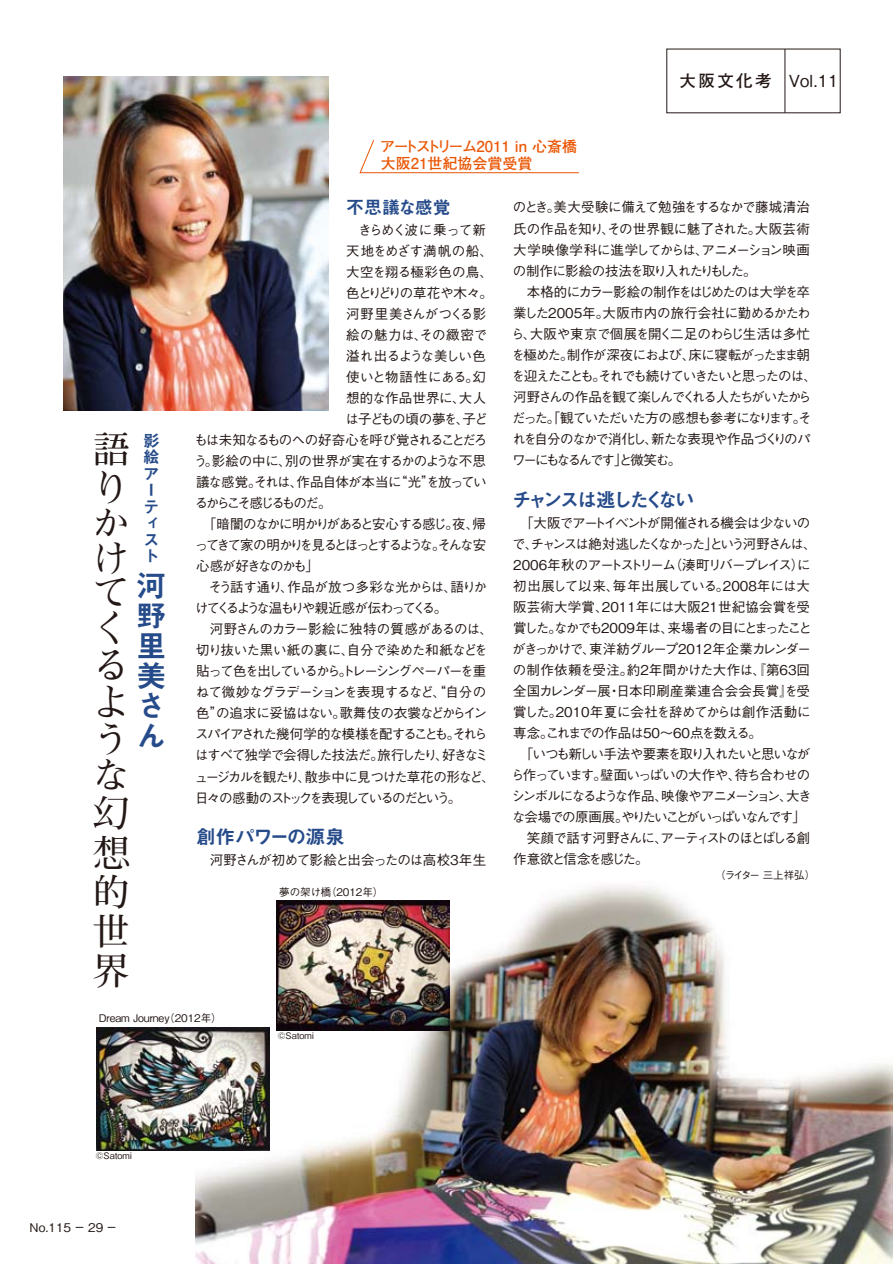
<style>
.page{position:relative;width:893px;height:1264px;background:#fff}
.page>*{position:absolute;margin:0;border:0;box-sizing:border-box;transform-origin:0 0}
.t1{font:700 37.5px/37.2px "Futo Min A101 Pro";color:#231815}
.t2{font:30px/30px "Midashi Go Pro MB31";color:#264b8a}
.t3{font:19.5px "Midashi Go Pro MB31";letter-spacing:-.155em;color:#264b8a}
.t4{font:19.5px "Midashi Go Pro MB31";letter-spacing:-.03em;color:#264b8a}
.t5{font:18px "Midashi Go Pro MB31";color:#264b8a}
.t6{font:500 16.5px "Gothic BBB Pro";color:#231815}
.t7{font:16.5px/16.5px "Midashi Go Pro MB31";color:#264b8a}
.t8{font:700 15px/16.5px "Futo Go B101 Pro";color:#ea5504}
.t9{font:500 13.5px/21px "Gothic BBB Pro";letter-spacing:-.08em;color:#231815}
.t10{font:500 13.5px "Gothic BBB Pro";letter-spacing:-.1em;color:#231815}
.t11{font:500 13.5px "Gothic BBB Pro";letter-spacing:-.04em;color:#231815}
.t12{font:500 13.5px "Gothic BBB Pro";letter-spacing:-.06em;color:#231815}
.t13{font:500 13.5px "Gothic BBB Pro";letter-spacing:-.045em;color:#231815}
.t14{font:500 13.5px "Gothic BBB Pro";letter-spacing:-.185em;color:#231815}
.t15{font:500 13.5px "Gothic BBB Pro";letter-spacing:-.105em;color:#231815}
.t16{font:500 13.5px "Gothic BBB Pro";letter-spacing:-.12em;color:#231815}
.t17{font:500 13.5px "Gothic BBB Pro";letter-spacing:-.025em;color:#231815}
.t18{font:500 13.5px "Gothic BBB Pro";letter-spacing:-.035em;color:#231815}
.t19{font:500 13.5px "Gothic BBB Pro";letter-spacing:-.02em;color:#231815}
.t20{font:500 13.5px "Gothic BBB Pro";letter-spacing:-.13em;color:#231815}
.t21{font:500 13.5px "Gothic BBB Pro";letter-spacing:.015em;color:#231815}
.t22{font:500 13.5px "Gothic BBB Pro";letter-spacing:-.175em;color:#231815}
.t23{font:500 13.5px "Gothic BBB Pro";letter-spacing:-.19em;color:#231815}
.t24{font:500 13.5px "Gothic BBB Pro";letter-spacing:.02em;color:#231815}
.t25{font:500 13.5px "Gothic BBB Pro";letter-spacing:.03em;color:#231815}
.t26{font:500 13.5px "Gothic BBB Pro";letter-spacing:-.015em;color:#231815}
.t27{font:500 13.5px "Gothic BBB Pro";letter-spacing:-.11em;color:#231815}
.t28{font:500 12px "Gothic BBB Pro";color:#231815}
.t29{font:500 10.5px "Gothic BBB Pro";letter-spacing:-.01em;color:#231815}
.t30{font:500 10.5px "Gothic BBB Pro";letter-spacing:-.09em;color:#231815}
.t31{font:500 9px "Gothic BBB Pro";color:#231815}
.s1{font-family:"Futo Go B101 Pro";font-weight:700}
</style>
<div class="page">
<hr style="left:785px;top:49px;width:1px;height:64px;background:#231815">
<img style="left:195px;top:885px;width:697px;height:378px">
<svg style="left:359px;top:140px;width:220px;height:33px"></svg>
<img style="left:64px;top:77px;width:264px;height:334px">
<img style="left:276px;top:900px;width:173px;height:129px">
<img style="left:96px;top:1027px;width:174px;height:123px">
<p class="t1" style="left:93px;top:425px;width:38px">語りかけてくるような幻想的世界</p>
<p class="t7" style="left:143px;top:430px;width:18px">影絵アーティスト</p>
<p class="t2" style="left:136px;top:567px;width:30px">河野里美さん</p>
<p class="t8" style="left:380px;top:136px;width:198px">アートストリーム2011 in 心斎橋大阪21世紀協会賞受賞</p>
<p class="t6" style="left:679px;top:67px;width:161px"><span class="s1">大阪文化考</span> Vol.11</p>
<p class="t5" style="left:346px;top:193px;width:106px">不思議な感覚</p>
<p class="t9" style="left:346px;top:218px;width:141px">　きらめく波に乗って新</p>
<p class="t24" style="left:346px;top:240px;width:148px">天地をめざす満帆の船、</p>
<p class="t21" style="left:346px;top:261px;width:148px">大空を翔る極彩色の鳥、</p>
<p class="t9" style="left:346px;top:281px;width:148px">色とりどりの草花や木々。</p>
<p class="t12" style="left:346px;top:303px;width:141px">河野里美さんがつくる影</p>
<p class="t25" style="left:346px;top:324px;width:142px">絵の魅力は、その緻密で</p>
<p class="t13" style="left:346px;top:345px;width:141px">溢れ出るような美しい色</p>
<p class="t26" style="left:346px;top:366px;width:141px">使いと物語性にある。幻</p>
<p class="t21" style="left:346px;top:387px;width:141px">想的な作品世界に、大人</p>
<p class="t10" style="left:345px;top:408px;width:144px">は子どもの頃の夢を、子ど</p>
<p class="t10" style="left:194px;top:429px;width:295px">もは未知なるものへの好奇心を呼び覚されることだろ</p>
<p class="t17" style="left:194px;top:450px;width:294px">う。影絵の中に、別の世界が実在するかのような不思</p>
<p class="t9" style="left:196px;top:470px;width:292px">議な感覚。それは、作品自体が本当に“光”を放ってい</p>
<p class="t23" style="left:195px;top:492px;width:138px">るからこそ感じるものだ。</p>
<p class="t10" style="left:196px;top:513px;width:291px">　「暗闇のなかに明かりがあると安心する感じ。夜、帰</p>
<p class="t14" style="left:195px;top:534px;width:293px">ってきて家の明かりを見るとほっとするような。そんな安</p>
<p class="t27" style="left:196px;top:555px;width:124px">心感が好きなのかも」</p>
<p class="t11" style="left:196px;top:576px;width:292px">　そう話す通り、作品が放つ多彩な光からは、語りか</p>
<p class="t22" style="left:195px;top:597px;width:254px">けてくるような温もりや親近感が伝わってくる。</p>
<p class="t11" style="left:196px;top:618px;width:298px">　河野さんのカラー影絵に独特の質感があるのは、</p>
<p class="t19" style="left:196px;top:639px;width:293px">切り抜いた黒い紙の裏に、自分で染めた和紙などを</p>
<p class="t15" style="left:196px;top:660px;width:291px">貼って色を出しているから。トレーシングペーパーを重</p>
<p class="t12" style="left:196px;top:681px;width:292px">ねて微妙なグラデーションを表現するなど、“自分の</p>
<p class="t18" style="left:196px;top:702px;width:292px">色”の追求に妥協はない。歌舞伎の衣裳などからイン</p>
<p class="t16" style="left:195px;top:723px;width:294px">スパイアされた幾何学的な模様を配することも。それら</p>
<p class="t9" style="left:195px;top:743px;width:295px">はすべて独学で会得した技法だ。旅行したり、好きなミ</p>
<p class="t9" style="left:195px;top:764px;width:302px">ュージカルを観たり、散歩中に見つけた草花の形など、</p>
<p class="t20" style="left:195px;top:786px;width:268px">日々の感動のストックを表現しているのだという。</p>
<p class="t4" style="left:196px;top:821px;width:150px">創作パワーの源泉</p>
<p class="t13" style="left:196px;top:849px;width:291px">　河野さんが初めて影絵と出会ったのは高校3年生</p>
<p class="t29" style="left:279px;top:883px;width:106px">夢の架け橋（2012年）</p>
<p class="t9" style="left:511px;top:195px;width:307px">のとき。美大受験に備えて勉強をするなかで藤城清治氏の作品を知り、その世界観に魅了された。大阪芸術大学映像学科に進学してからは、アニメーション映画の制作に影絵の技法を取り入れたりもした。<br>　本格的にカラー影絵の制作をはじめたのは大学を卒業した2005年。大阪市内の旅行会社に勤めるかたわら、大阪や東京で個展を開く二足のわらじ生活は多忙を極めた。制作が深夜におよび、床に寝転がったまま朝を迎えたことも。それでも続けていきたいと思ったのは、河野さんの作品を観て楽しんでくれる人たちがいたからだった。「観ていただいた方の感想も参考になります。それを自分のなかで消化し、新たな表現や作品づくりのパワーにもなるんです」と微笑む。</p>
<p class="t3" style="left:512px;top:483px;width:184px">チャンスは逃したくない</p>
<p class="t9" style="left:511px;top:510px;width:307px">　「大阪でアートイベントが開催される機会は少ないので、チャンスは絶対逃したくなかった」という河野さんは、<br>2006年秋のアートストリーム（湊町リバープレイス）に初出展して以来、毎年出展している。2008年には大阪芸術大学賞、2011年には大阪21世紀協会賞を受賞した。なかでも2009年は、来場者の目にとまったことがきっかけで、東洋紡グループ2012年企業カレンダーの制作依頼を受注。約2年間かけた大作は、『第63回全国カレンダー展・日本印刷産業連合会会長賞』を受賞した。2010年夏に会社を辞めてからは創作活動に専念。これまでの作品は50～60点を数える。<br>　「いつも新しい手法や要素を取り入れたいと思いながら作っています。壁面いっぱいの大作や、待ち合わせのシンボルになるような作品、映像やアニメーション、大きな会場での原画展。やりたいことがいっぱいなんです」　笑顔で話す河野さんに、アーティストのほとばしる創作意欲と信念を感じた。</p>
<p class="t30" style="left:715px;top:866px;width:102px">（ライター 三上祥弘）</p>
<p class="t29" style="left:99px;top:1009px;width:124px">Dream Journey（2012年）</p>
<p class="t31" style="left:96px;top:1148px;width:38px">©Satomi</p>
<p class="t28" style="left:30px;top:1217px;width:88px">No.115 一 29 一</p>
<p class="t31" style="left:278px;top:1027px;width:38px">©Satomi</p>
</div>
